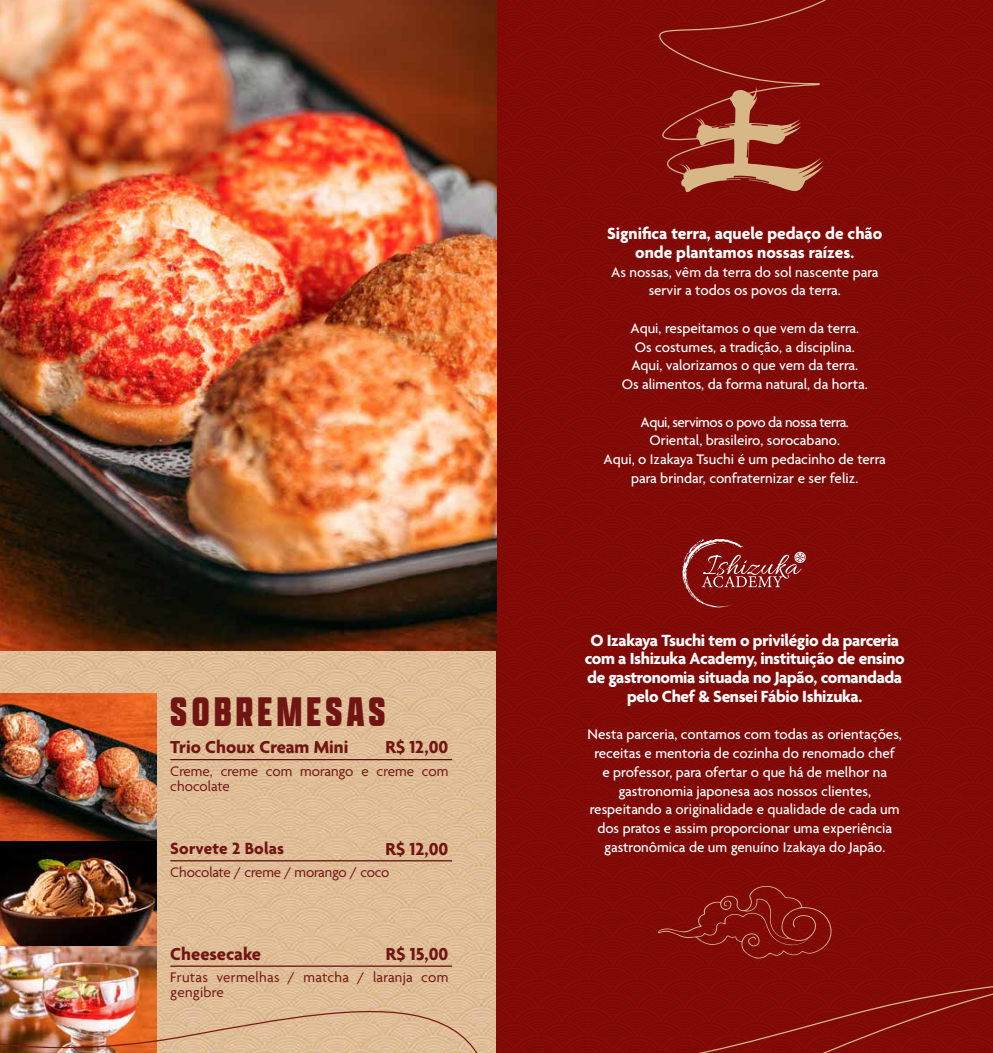
<style>
.page{position:relative;width:993px;height:1053px;background:#fff}
.page>*{position:absolute;margin:0;border:0;box-sizing:border-box;transform-origin:0 0}
.t1{font:146px "Hakusyu Higerei";color:#d7b786}
.t2{font:900 44.12px "Apotek Comp";letter-spacing:.1em;color:#711512}
.t3{font:700 18.75px "Agenda";color:#711512}
.t4{font:700 17.5px/18.8px "Agenda";letter-spacing:-.02em;color:#fff;text-align:center}
.t5{font:700 17.5px/18.8px "Agenda";color:#fff;text-align:center}
.t6{font:700 17.5px "Agenda";letter-spacing:.01em;color:#711512}
.t7{font:500 15px/18.8px "Agenda";color:#fff;text-align:center}
.t8{font:15px/15.1px "Agenda";color:#711512}
.t9{font:15px/15.1px "Agenda";letter-spacing:.02em;color:#711512}
</style>
<div class="page">
<img style="left:0;top:650px;width:496px;height:279px">
<img style="left:496px;top:0;width:496px;height:929px">
<svg style="left:156px;top:929px;width:836px;height:123px;background:#942f24"></svg>
<svg style="left:656px;top:0;width:184px;height:181px;background:#830e0a"></svg>
<svg style="left:657px;top:885px;width:179px;height:73px;background:#86130d"></svg>
<svg style="left:682px;top:539px;width:123px;height:68px;background:#902725"></svg>
<img style="left:0;top:693px;width:156px;height:277px">
<hr style="left:170px;top:759px;width:282px;height:1px;background:#711512">
<hr style="left:170px;top:860px;width:282px;height:1px;background:#711512">
<hr style="left:170px;top:965px;width:282px;height:1px;background:#711512">
<img style="left:0;top:0;width:496px;height:650px">
<img style="left:0;top:970px;width:531px;height:82px">
<h2 class="t2" style="left:170px;top:684px;width:216px">SOBREMESAS</h2>
<p class="t3" style="left:170px;top:737px;width:179px">Trio Choux Cream Mini</p>
<p class="t3" style="left:385px;top:737px;width:64px">R$ 12,00</p>
<p class="t8" style="left:170px;top:764px;width:279px">Creme, creme com morango e creme com chocolate</p>
<p class="t6" style="left:170px;top:838px;width:115px">Sorvete 2 Bolas</p>
<p class="t3" style="left:385px;top:838px;width:64px">R$ 12,00</p>
<p class="t8" style="left:170px;top:865px;width:221px">Chocolate / creme / morango / coco</p>
<p class="t3" style="left:170px;top:943px;width:92px">Cheesecake</p>
<p class="t3" style="left:386px;top:943px;width:64px">R$ 15,00</p>
<p class="t9" style="left:170px;top:970px;width:279px">Frutas vermelhas / matcha / laranja com gengibre</p>
<h1 class="t1" style="left:670px;top:68px;width:148px">土</h1>
<p class="t5" style="left:607px;top:225px;width:277px">Significa terra, aquele pedaço de chão onde plantamos nossas raízes.</p>
<p class="t7" style="left:611px;top:263px;width:268px">As nossas, vêm da terra do sol nascente para servir a todos os povos da terra.</p>
<p class="t7" style="left:621px;top:319px;width:247px">Aqui, respeitamos o que vem da terra.<br>Os costumes, a tradição, a disciplina.<br>Aqui, valorizamos o que vem da terra.<br>Os alimentos, da forma natural, da horta.</p>
<p class="t7" style="left:603px;top:413px;width:284px">Aqui, servimos o povo da nossa terra.<br>Oriental, brasileiro, sorocabano.<br>Aqui, o Izakaya Tsuchi é um pedacinho de terra para brindar, confraternizar e ser feliz.</p>
<p class="t4" style="left:584px;top:631px;width:321px">O Izakaya Tsuchi tem o privilégio da parceria com a Ishizuka Academy, instituição de ensino de gastronomia situada no Japão, comandada pelo Chef &amp; Sensei Fábio Ishizuka.</p>
<p class="t7" style="left:587px;top:726px;width:316px">Nesta parceria, contamos com todas as orientações, receitas e mentoria de cozinha do renomado chef<br>e professor, para ofertar o que há de melhor na gastronomia japonesa aos nossos clientes, respeitando a originalidade e qualidade de cada um dos pratos e assim proporcionar uma experiência gastronômica de um genuíno Izakaya do Japão.</p>
</div>
